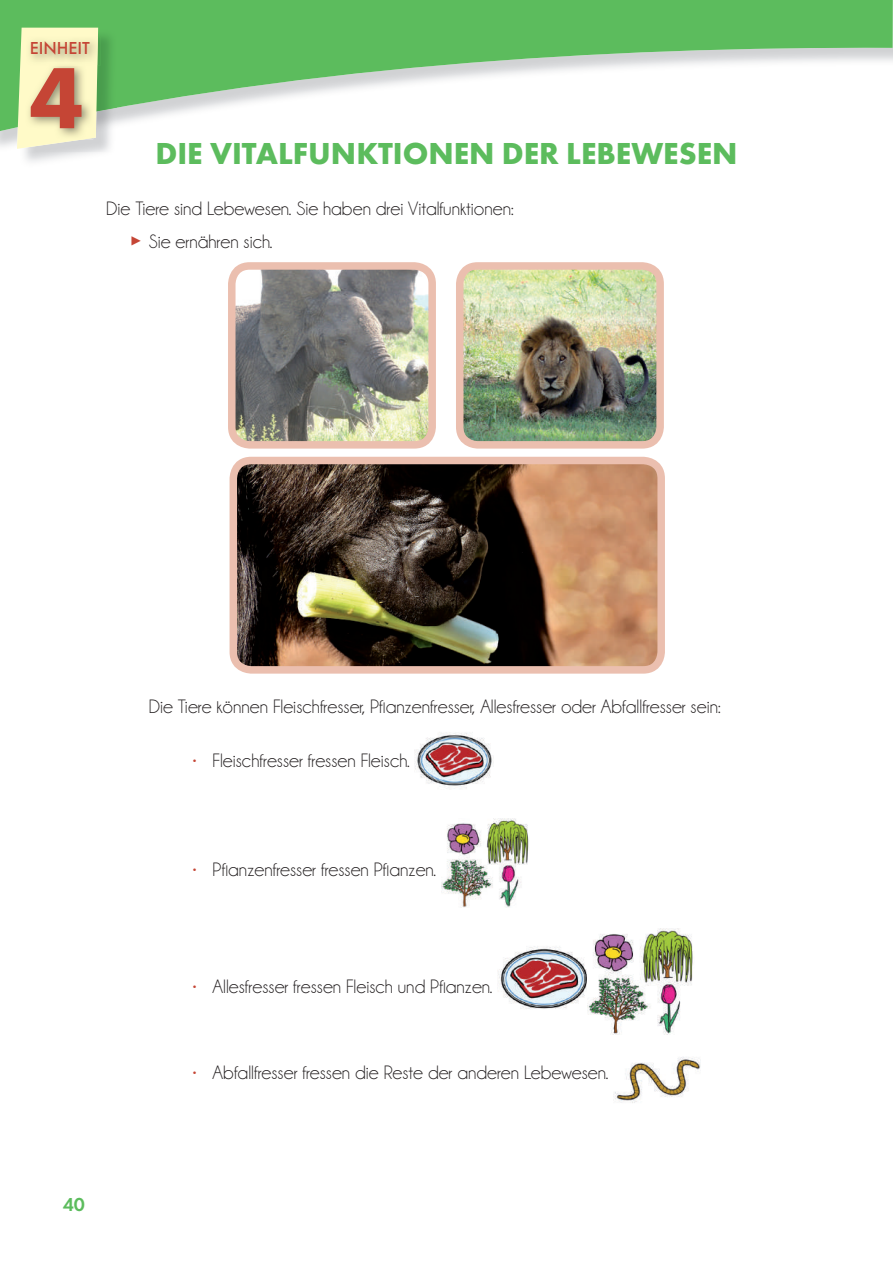
<style>
.page{position:relative;width:893px;height:1263px;background:#fff}
.page>*{position:absolute;margin:0;border:0;box-sizing:border-box;transform-origin:0 0}
.t1{font:700 90px "Futura PT";color:#c54535}
.t2{font:700 31.5px "Futura PT";color:#5cbc5d}
.t3{font:19.5px/33.5px "Champagne&Limousines";color:#231f20}
.t4{font:600 19.5px "Futura PT";color:#5cbc5d}
.t5{font:500 18px "Futura PT";color:#c54535}
.s1{color:#c54535}
</style>
<div class="page">
<svg style="left:0;top:0;width:893px;height:134px;fill:#5cbc5d"></svg>
<img style="left:24px;top:111px;width:93px;height:51px">
<img style="left:98px;top:30px;width:19px;height:81px">
<img style="left:98px;top:37px;width:3px;height:28px">
<svg style="left:17px;top:28px;width:81px;height:121px;background:#e7e9bc"></svg>
<img style="left:26px;top:65px;width:67px;height:74px">
<img style="left:26px;top:63px;width:67px;height:2px">
<img style="left:415px;top:732px;width:77px;height:57px">
<img style="left:441px;top:819px;width:88px;height:89px">
<img style="left:497px;top:946px;width:91px;height:65px">
<img style="left:588px;top:928px;width:105px;height:107px">
<img style="left:613px;top:1057px;width:88px;height:46px">
<img style="left:237px;top:271px;width:190px;height:169px">
<div style="left:228px;top:262px;width:208px;height:187px;border:8px solid #ebbfaf;border-radius:18px"></div>
<img style="left:465px;top:271px;width:190px;height:169px">
<div style="left:456px;top:262px;width:208px;height:187px;border:8px solid #ebbfaf;border-radius:18px"></div>
<img style="left:239px;top:466px;width:417px;height:199px">
<div style="left:230px;top:457px;width:435px;height:217px;border:8px solid #ebbfaf;border-radius:18px"></div>
<p class="t5" style="left:30px;top:37px;width:62px">EINHEIT</p>
<h1 class="t1" style="left:30px;top:40px;width:55px">4</h1>
<h2 class="t2" style="left:156px;top:134px;width:583px">DIE VITALFUNKTIONEN DER LEBEWESEN</h2>
<p class="t3" style="left:128px;top:192px;width:388px;text-indent:-21px">Die Tiere sind Lebewesen. Sie haben drei Vitalfunktionen: <span class="s1">►</span> Sie ernähren sich.</p>
<p class="t4" style="left:63px;top:1193px;width:24px">40</p>
<p class="t3" style="left:149px;top:690px;width:573px">Die Tiere können Fleischfresser, Pflanzenfresser, Allesfresser oder Abfallfresser sein:</p>
<p class="t3" style="left:191px;top:743px;width:220px"><span class="s1">•</span> Fleischfresser fressen Fleisch.</p>
<p class="t3" style="left:191px;top:853px;width:246px"><span class="s1">•</span> Pflanzenfresser fressen Pflanzen.</p>
<p class="t3" style="left:191px;top:970px;width:303px"><span class="s1">•</span> Allesfresser fressen Fleisch und Pflanzen.</p>
<p class="t3" style="left:191px;top:1056px;width:419px"><span class="s1">•</span> Abfallfresser fressen die Reste der anderen Lebewesen.</p>
</div>
